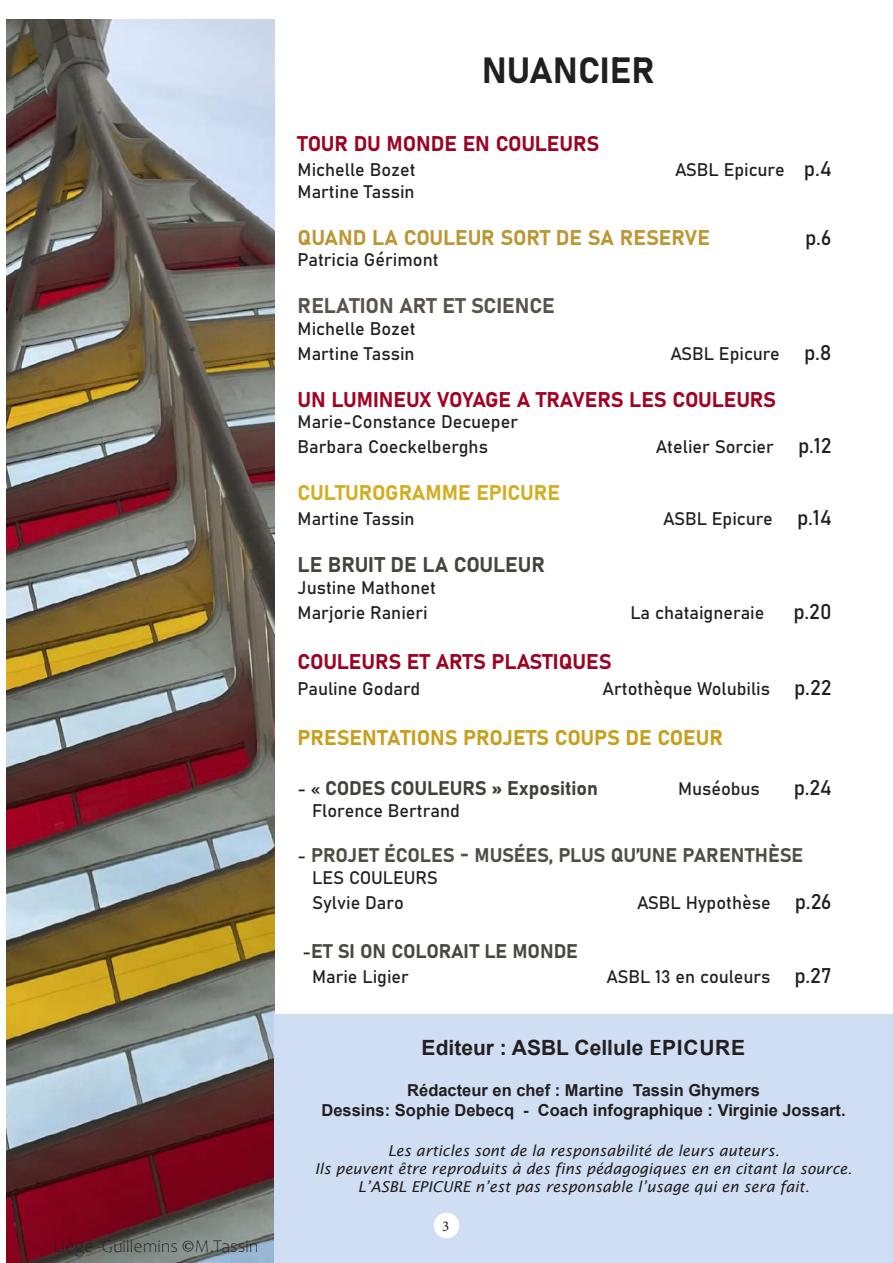
<style>
.page{position:relative;width:893px;height:1263px;background:#fff}
.page>*{position:absolute;margin:0;border:0;box-sizing:border-box;transform-origin:0 0}
.t1{font:36px "Bahnschrift";color:#231f20}
.t2{font:21px "Bahnschrift";letter-spacing:-.005em;color:#9d0221}
.t3{font:21px "Bahnschrift";letter-spacing:-.01em;color:#a40022}
.t4{font:21px "Bahnschrift";letter-spacing:-.01em;color:#c79f1c}
.t5{font:21px "Bahnschrift";color:#bc9633}
.t6{font:700 21px "Arial";color:#231f20}
.t7{font:21px "Bahnschrift";color:#58534d}
.t8{font:21px "Bahnschrift";letter-spacing:-.01em;color:#d4ad22}
.t9{font:21px "Bahnschrift";letter-spacing:-.01em;color:#47443f}
.t10{font:21px "Bahnschrift";color:#231f20}
.t11{font:19.5px "Bahnschrift";color:#524e45}
.t12{font:19.5px "Bahnschrift";color:#42413c}
.t13{font:19.5px "Bahnschrift";letter-spacing:-.01em;color:#4a4742}
.t14{font:18px/25.2px "Bahnschrift";color:#231f20}
.t15{font:300 18px "Candara";color:#231f20}
.t16{font:700 16.5px/19.8px "Arial";color:#231f20;text-align:center}
.t17{font:italic 15px/18px "Lucida Sans";color:#231f20;text-align:center}
.t18{font:15px "Minion Pro";color:#231f20}
.s1{font-family:"Minion Pro";font-weight:400}
.s2{font-size:21px}
.s3{font-size:18px;color:#231f20}
.s4{font-family:"Lucida Sans";font-weight:600}
</style>
<div class="page">
<img style="left:6px;top:19px;width:268px;height:1244px">
<div style="left:274px;top:1014px;width:619px;height:249px;background:#cfdef3"></div>
<div style="left:434px;top:1213px;width:25px;height:25px;background:#fff;border-radius:50%"></div>
<p class="t15" style="left:53px;top:1236px;width:207px">Liège -Guillemins <span class="s1">©</span>M.Tassin</p>
<h1 class="t1" style="left:482px;top:43px;width:175px">NUANCIER</h1>
<p class="t2" style="left:298px;top:128px;width:303px">TOUR DU MONDE EN COULEURS</p>
<p class="t14" style="left:298px;top:156px;width:119px">Michelle Bozet</p>
<p class="t14" style="left:675px;top:156px;width:158px">ASBL Epicure <span class="s2">p.4</span></p>
<p class="t14" style="left:298px;top:178px;width:119px">Martine Tassin</p>
<p class="t5" style="left:298px;top:221px;width:414px">QUAND LA COULEUR SORT DE SA RESERVE</p>
<p class="t10" style="left:805px;top:221px;width:28px">p.6</p>
<p class="t14" style="left:298px;top:246px;width:142px">Patricia Gérimont</p>
<p class="t7" style="left:298px;top:290px;width:259px">RELATION ART ET SCIENCE</p>
<p class="t14" style="left:298px;top:314px;width:119px">Michelle Bozet<br>Martine Tassin</p>
<p class="t14" style="left:670px;top:340px;width:163px">ASBL Epicure <span class="s2">p.8</span></p>
<p class="t3" style="left:298px;top:383px;width:480px">UN LUMINEUX VOYAGE A TRAVERS LES COULEURS</p>
<p class="t14" style="left:298px;top:408px;width:222px">Marie-Constance Decueper<br>Barbara Coeckelberghs</p>
<p class="t14" style="left:656px;top:433px;width:178px">Atelier Sorcier <span class="s2">p.12</span></p>
<p class="t8" style="left:298px;top:477px;width:264px">CULTUROGRAMME EPICURE</p>
<p class="t14" style="left:298px;top:505px;width:119px">Martine Tassin</p>
<p class="t14" style="left:663px;top:505px;width:170px">ASBL Epicure <span class="s2">p.14</span></p>
<p class="t9" style="left:298px;top:549px;width:249px">LE BRUIT DE LA COULEUR</p>
<p class="t14" style="left:298px;top:574px;width:140px">Justine Mathonet<br>Marjorie Ranieri</p>
<p class="t14" style="left:630px;top:599px;width:136px">La chataigneraie</p>
<p class="t10" style="left:793px;top:596px;width:40px">p.20</p>
<p class="t2" style="left:298px;top:646px;width:315px">COULEURS ET ARTS PLASTIQUES</p>
<p class="t14" style="left:298px;top:674px;width:124px">Pauline Godard</p>
<p class="t14" style="left:602px;top:674px;width:231px">Artothèque Wolubilis <span class="s2">p.22</span></p>
<p class="t4" style="left:298px;top:722px;width:427px">PRESENTATIONS PROJETS COUPS DE COEUR</p>
<p class="t12" style="left:298px;top:774px;width:302px"><span class="s3">- «</span> CODES COULEURS » Exposition</p>
<p class="t14" style="left:678px;top:775px;width:83px">Muséobus</p>
<p class="t10" style="left:794px;top:772px;width:39px">p.24</p>
<p class="t14" style="left:312px;top:797px;width:149px">Florence Bertrand</p>
<p class="t11" style="left:298px;top:840px;width:507px"><span class="s3">-</span> PROJET ÉCOLES - MUSÉES, PLUS QU’UNE PARENTHÈSE</p>
<p class="t14" style="left:312px;top:863px;width:127px">LES COULEURS<br>Sylvie Daro</p>
<p class="t14" style="left:637px;top:889px;width:196px">ASBL Hypothèse <span class="s2">p.26</span></p>
<p class="t13" style="left:302px;top:936px;width:277px"><span class="s3">-</span>ET SI ON COLORAIT LE MONDE</p>
<p class="t14" style="left:312px;top:962px;width:98px">Marie Ligier</p>
<p class="t14" style="left:607px;top:962px;width:227px">ASBL 13 en couleurs <span class="s2">p.27</span></p>
<p class="t6" style="left:422px;top:1032px;width:325px">Editeur : ASBL Cellule <span class="s4">E</span>PICURE</p>
<p class="t16" style="left:322px;top:1080px;width:526px">Rédacteur en chef : Martine Tassin Ghymers<br>Dessins: Sophie Debecq - Coach infographique : Virginie Jossart.</p>
<p class="t17" style="left:315px;top:1141px;width:539px">Les articles sont de la responsabilité de leurs auteurs.<br>Ils peuvent être reproduits à des fins pédagogiques en en citant la source.<br>L’ASBL EPICURE n’est pas responsable l’usage qui en sera fait.</p>
<p class="t18" style="left:442px;top:1216px;width:9px">3</p>
</div>
